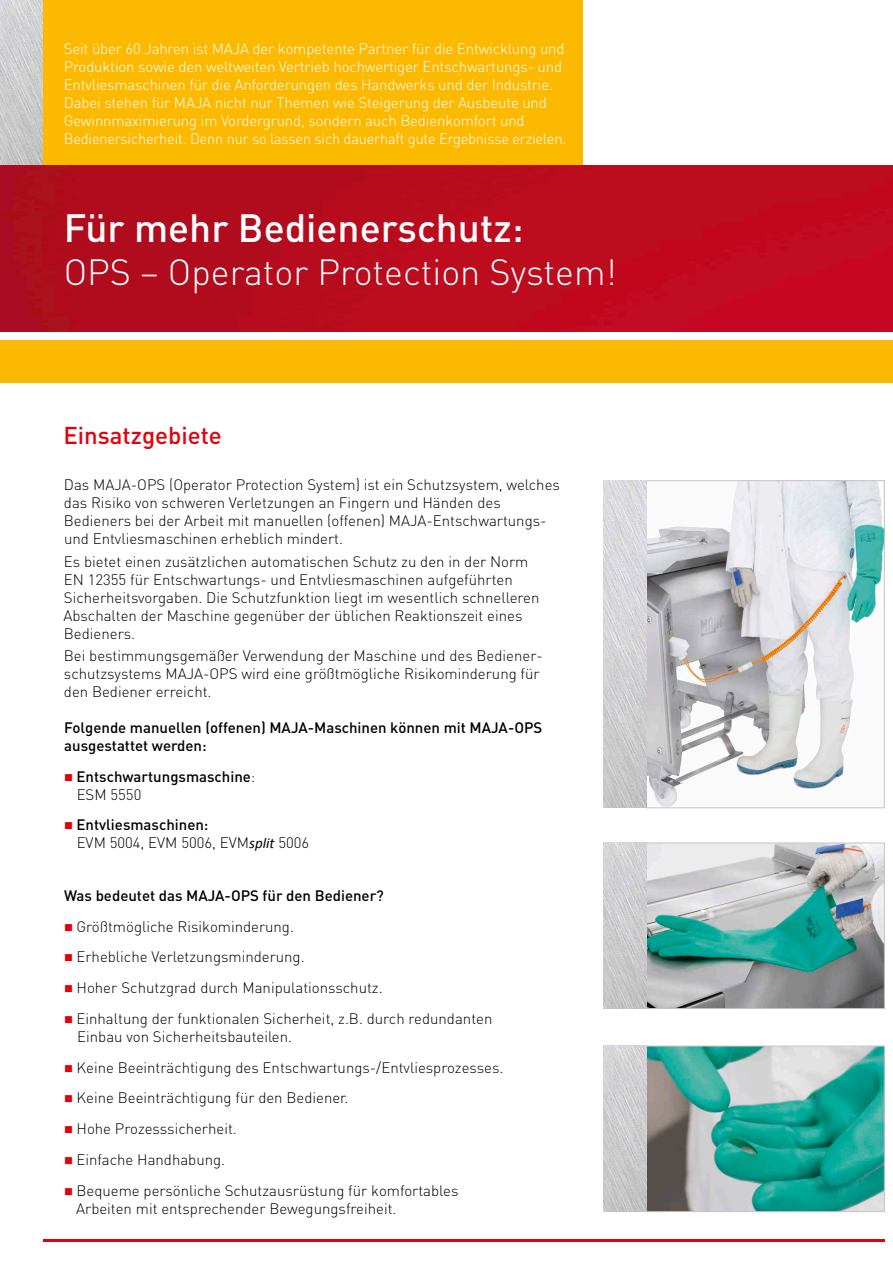
<style>
.page{position:relative;width:893px;height:1263px;background:#fff}
.page>*{position:absolute;margin:0;border:0;box-sizing:border-box;transform-origin:0 0}
.t1{font:500 39px "DIN Pro";color:#fff}
.t2{font:300 36px "DIN Pro";color:#fff}
.t3{font:500 24px "DIN Pro";color:#e3000e}
.t4{font:300 15px/18px "DIN Pro";color:#000}
.t5{font:300 15px/18px "DIN Pro";letter-spacing:-.01em;color:#fff}
.t6{font:500 15px/18px "DIN Pro";color:#000}
.s1{color:#e3000e}
.s2{font-weight:300}
.s3{font-weight:500}
.s4{font-family:"Calibri";font-weight:400;font-style:italic}
</style>
<div class="page">
<div style="left:43px;top:0;width:540px;height:166px;background:#fbb900"></div>
<img style="left:0;top:0;width:43px;height:166px">
<hr style="left:43px;top:1239px;width:841px;height:3px;background:#e3000e">
<img style="left:0;top:166px;width:893px;height:166px">
<div style="left:0;top:340px;width:893px;height:43px;background:#fbb900"></div>
<img style="left:604px;top:480px;width:278px;height:328px">
<div style="left:646px;top:480px;width:238px;height:328px;border:1px solid #c5c5c6"></div>
<img style="left:604px;top:843px;width:278px;height:166px">
<div style="left:646px;top:843px;width:238px;height:166px;border:1px solid #c5c5c6"></div>
<img style="left:604px;top:1046px;width:278px;height:166px">
<div style="left:646px;top:1046px;width:238px;height:166px;border:1px solid #c5c5c6"></div>
<p class="t5" style="left:64px;top:39px;width:504px">Seit über 60 Jahren ist MAJA der kompetente Partner für die Entwicklung und Produktion sowie den weltweiten Vertrieb hochwertiger Entschwartungs- und Entvliesmaschinen für die Anforderungen des Handwerks und der Industrie.<br>Dabei stehen für MAJA nicht nur Themen wie Steigerung der Ausbeute und Gewinnmaximierung im Vordergrund, sondern auch Bedienkomfort und Bedienersicherheit. Denn nur so lassen sich dauerhaft gute Ergebnisse erzielen.</p>
<h1 class="t1" style="left:64px;top:201px;width:461px">Für mehr Bedienerschutz:</h1>
<h2 class="t2" style="left:64px;top:248px;width:554px">OPS – Operator Protection System!</h2>
<h3 class="t3" style="left:63px;top:419px;width:160px">Einsatzgebiete</h3>
<p class="t4" style="left:64px;top:475px;width:497px">Das MAJA-OPS (Operator Protection System) ist ein Schutzsystem, welches das Risiko von schweren Verletzungen an Fingern und Händen des Bedieners bei der Arbeit mit manuellen (offenen) MAJA-Entschwartungs&shy;und Entvliesmaschinen erheblich mindert.</p>
<p class="t4" style="left:63px;top:552px;width:478px">Es bietet einen zusätzlichen automatischen Schutz zu den in der Norm EN 12355 für Entschwartungs- und Entvliesmaschinen aufgeführten Sicherheitsvorgaben. Die Schutzfunktion liegt im wesentlich schnelleren Abschalten der Maschine gegenüber der üblichen Reaktionszeit eines Bedieners.</p>
<p class="t4" style="left:64px;top:646px;width:480px">Bei bestimmungsgemäßer Verwendung der Maschine und des Bediener&shy;schutzsystems MAJA-OPS wird eine größtmögliche Risikominderung für den Bediener erreicht.</p>
<p class="t6" style="left:64px;top:718px;width:480px">Folgende manuellen (offenen) MAJA-Maschinen können mit MAJA-OPS ausgestattet werden:</p>
<p class="t6" style="left:77px;top:767px;width:180px;text-indent:-13px"><span class="s1">■</span> Entschwartungsmaschine<span class="s2">:<br>ESM 5550</span></p>
<p class="t4" style="left:77px;top:815px;width:234px;text-indent:-13px"><span class="s1">■</span> <span class="s3">Entvliesmaschinen:<br></span>EVM 5004, EVM 5006, EVM<span class="s4">split</span> 5006</p>
<p class="t6" style="left:64px;top:886px;width:321px">Was bedeutet das MAJA-OPS für den Bediener?</p>
<p class="t4" style="left:64px;top:916px;width:231px"><span class="s1">■</span> Größtmögliche Risikominderung.</p>
<p class="t4" style="left:64px;top:947px;width:242px"><span class="s1">■</span> Erhebliche Verletzungsminderung.</p>
<p class="t4" style="left:64px;top:978px;width:320px"><span class="s1">■</span> Hoher Schutzgrad durch Manipulationsschutz.</p>
<p class="t4" style="left:77px;top:1009px;width:417px;text-indent:-13px"><span class="s1">■</span> Einhaltung der funktionalen Sicherheit, z.B. durch redundanten<br>Einbau von Sicherheitsbauteilen.</p>
<p class="t4" style="left:64px;top:1057px;width:441px"><span class="s1">■</span> Keine Beeinträchtigung des Entschwartungs-/Entvliesprozesses.</p>
<p class="t4" style="left:64px;top:1088px;width:286px"><span class="s1">■</span> Keine Beeinträchtigung für den Bediener.</p>
<p class="t4" style="left:64px;top:1119px;width:174px"><span class="s1">■</span> Hohe Prozesssicherheit.</p>
<p class="t4" style="left:64px;top:1150px;width:163px"><span class="s1">■</span> Einfache Handhabung.</p>
<p class="t4" style="left:76px;top:1180px;width:384px;text-indent:-12px"><span class="s1">■</span> Bequeme persönliche Schutzausrüstung für komfortables<br>Arbeiten mit entsprechender Bewegungsfreiheit.</p>
</div>
